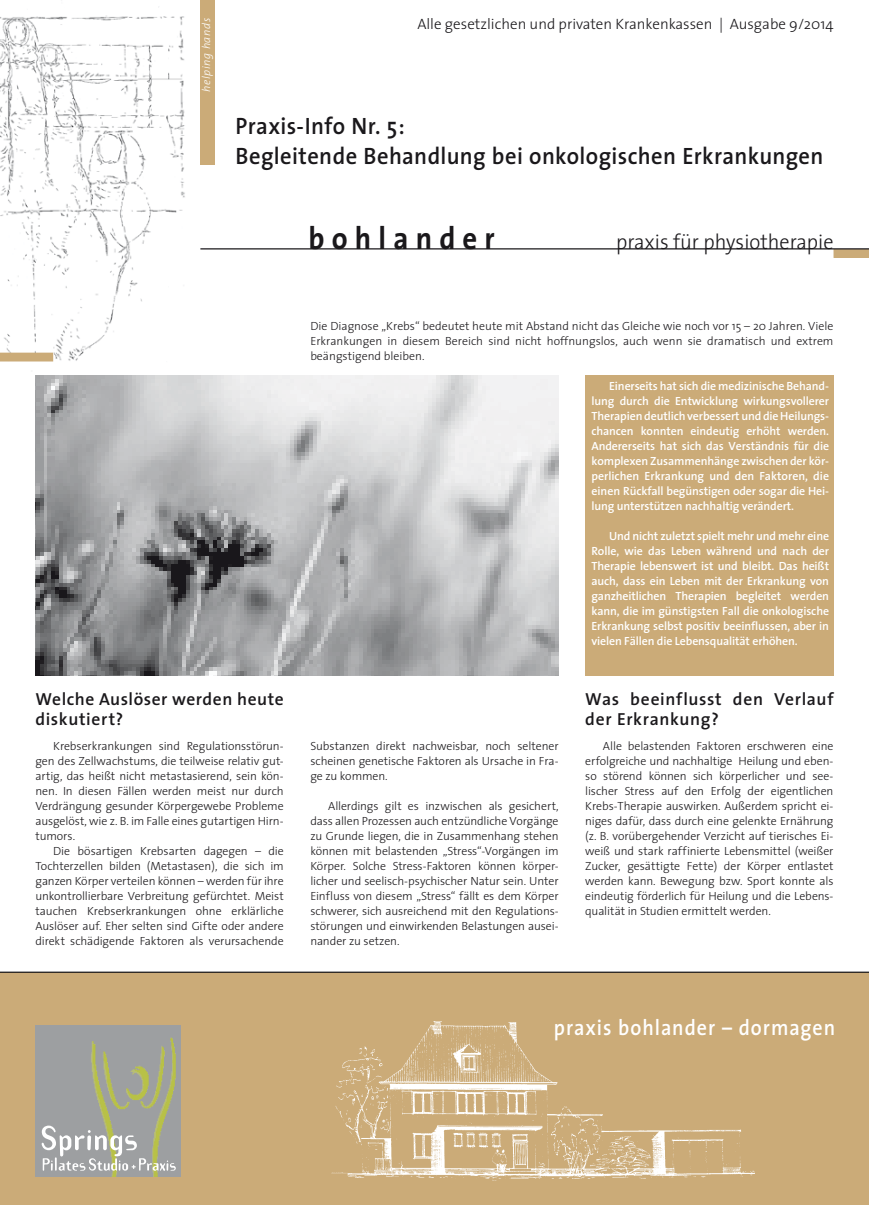
<style>
.page{position:relative;width:869px;height:1205px;background:#fff}
.page>*{position:absolute;margin:0;border:0;box-sizing:border-box;transform-origin:0 0}
.t1{font:700 31.62px "The Sans";letter-spacing:.25em;color:#1a181b;scale:.91 1}
.t2{font:600 23.75px/30px "The Sans";letter-spacing:.015em;color:#1a181b;scale:.95 1}
.t3{font:600 22px "The Sans";letter-spacing:.05em;color:#fff;scale:.91 1}
.t4{font:300 21.25px "The Sans";color:#1a181b;scale:.95 1}
.t5{font:600 17.5px/20px "The Sans";letter-spacing:.03em;color:#1a181b}
.t6{font:300 15px "The Sans";color:#1a181b}
.t7{font:300 11.88px/15px "The Sans";letter-spacing:-.01em;color:#1a181b;text-align:justify}
.t8{font:600 11.88px/15px "The Sans";letter-spacing:-.01em;color:#fff;text-align:justify}
.t9{font:italic 300 11.25px "The Sans";letter-spacing:.05em;color:#fff}
</style>
<div class="page">
<img style="left:35px;top:375px;width:523px;height:300px">
<div style="left:585px;top:375px;width:248px;height:300px;background:#cbab78"></div>
<svg style="left:833px;top:249px;width:35px;height:9px"></svg>
<img style="left:0;top:15px;width:185px;height:347px">
<div style="left:200px;top:0;width:14px;height:164px;background:#cbab78"></div>
<svg style="left:0;top:353px;width:53px;height:8px"></svg>
<hr style="left:200px;top:248px;width:668px;height:1px;background:#1a181b">
<div style="left:0;top:972px;width:868px;height:233px;background:#cbab78"></div>
<hr style="left:0;top:971px;width:868px;height:2px;background:#1a181b">
<img style="left:331px;top:1021px;width:423px;height:160px">
<img style="left:35px;top:1026px;width:146px;height:150px">
<svg style="left:41px;top:1125px;width:135px;height:46px"></svg>
<p class="t9" style="left:197px;top:92px;width:75px;rotate:-90deg">helping hands</p>
<p class="t6" style="left:417px;top:11px;width:417px">Alle gesetzlichen und privaten Krankenkassen | Ausgabe 9/2014</p>
<h2 class="t2" style="left:235px;top:111px;width:620px">Praxis-Info Nr. 5:<br>Begleitende Behandlung bei onkologischen Erkrankungen</h2>
<h1 class="t1" style="left:308px;top:212px;width:206px">bohlander</h1>
<h3 class="t4" style="left:615px;top:224px;width:230px">praxis für physiotherapie</h3>
<p class="t7" style="left:310px;top:318px;width:524px">Die Diagnose „Krebs“ bedeutet heute mit Abstand nicht das Gleiche wie noch vor 15 – 20 Jahren. Viele Erkrankungen in diesem Bereich sind nicht hoffnungslos, auch wenn sie dramatisch und extrem beängstigend bleiben.</p>
<p class="t8" style="left:591px;top:378px;width:239px;text-indent:18px">Einerseits hat sich die medizinische Behand&shy;lung durch die Entwicklung wirkungsvollerer Therapien deutlich verbessert und die Heilungs&shy;chancen konnten eindeutig erhöht werden.<br>Andererseits hat sich das Verständnis für die komplexen Zusammenhänge zwischen der kör&shy;perlichen Erkrankung und den Faktoren, die einen Rückfall begünstigen oder sogar die Hei&shy;lung unterstützen nachhaltig verändert.</p>
<p class="t8" style="left:591px;top:528px;width:239px;text-indent:18px">Und nicht zuletzt spielt mehr und mehr eine Rolle, wie das Leben während und nach der Therapie lebenswert ist und bleibt. Das heißt auch, dass ein Leben mit der Erkrankung von ganzheitlichen Therapien begleitet werden kann, die im günstigsten Fall die onkologische Erkrankung selbst positiv beeinflussen, aber in vielen Fällen die Lebensqualität erhöhen.</p>
<h3 class="t5" style="left:35px;top:688px;width:250px">Welche Auslöser werden heute diskutiert?</h3>
<p class="t7" style="left:35px;top:738px;width:250px;text-indent:18px">Krebserkrankungen sind Regulationsstörun&shy;gen des Zellwachstums, die teilweise relativ gut&shy;artig, das heißt nicht metastasierend, sein kön&shy;nen. In diesen Fällen werden meist nur durch Verdrängung gesunder Körpergewebe Probleme ausgelöst, wie z. B. im Falle eines gutartigen Hirn&shy;tumors.</p>
<p class="t7" style="left:35px;top:843px;width:250px;text-indent:18px">Die bösartigen Krebsarten dagegen – die Tochterzellen bilden (Metastasen), die sich im ganzen Körper verteilen können – werden für ihre unkontrollierbare Verbreitung gefürchtet. Meist tauchen Krebserkrankungen ohne erklärliche Auslöser auf. Eher selten sind Gifte oder andere direkt schädigende Faktoren als verursachende</p>
<p class="t7" style="left:310px;top:738px;width:250px">Substanzen direkt nachweisbar, noch seltener scheinen genetische Faktoren als Ursache in Fra&shy;ge zu kommen.</p>
<p class="t7" style="left:310px;top:798px;width:250px;text-indent:18px">Allerdings gilt es inzwischen als gesichert, dass allen Prozessen auch entzündliche Vorgänge zu Grunde liegen, die in Zusammenhang stehen können mit belastenden „Stress“-Vorgängen im Körper. Solche Stress-Faktoren können körper&shy;licher und seelisch-psychischer Natur sein. Unter Einfluss von diesem „Stress“ fällt es dem Körper schwerer, sich ausreichend mit den Regulations&shy;störungen und einwirkenden Belastungen ausei&shy;nander zu setzen.</p>
<h3 class="t5" style="left:585px;top:688px;width:250px">Was beeinflusst den Verlauf der Erkrankung?</h3>
<p class="t7" style="left:585px;top:738px;width:250px;text-indent:18px">Alle belastenden Faktoren erschweren eine erfolgreiche und nachhaltige Heilung und eben&shy;so störend können sich körperlicher und see&shy;lischer Stress auf den Erfolg der eigentlichen Krebs--Therapie auswirken. Außerdem spricht ei&shy;niges dafür, dass durch eine gelenkte Ernährung (z. B. vorübergehender Verzicht auf tierisches Ei&shy;weiß und stark raffinierte Lebensmittel (weißer Zucker, gesättigte Fette) der Körper entlastet werden kann. Bewegung bzw. Sport konnte als eindeutig förderlich für Heilung und die Lebens&shy;qualität in Studien ermittelt werden.</p>
<h3 class="t3" style="left:553px;top:1009px;width:310px">praxis bohlander – dormagen</h3>
</div>
